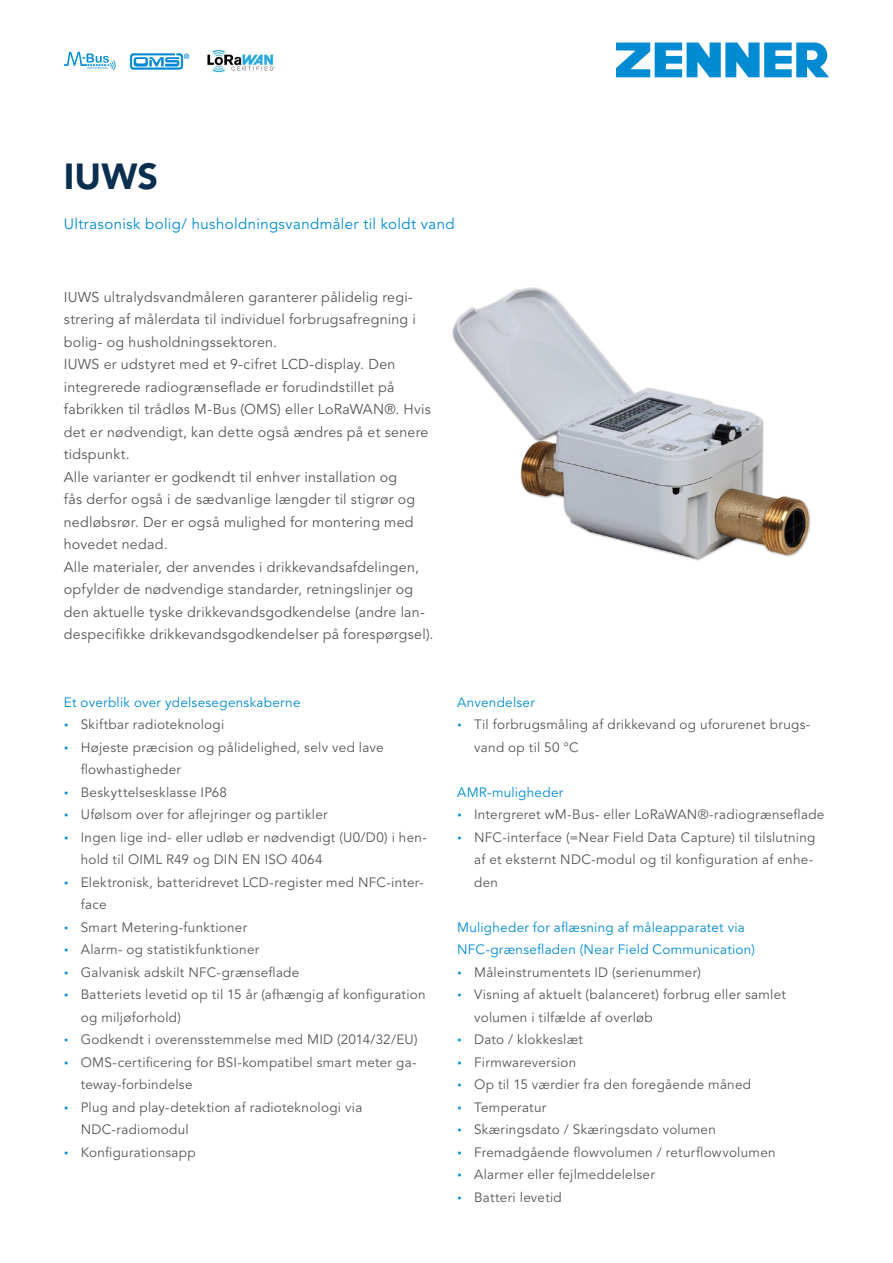
<style>
.page{position:relative;width:893px;height:1263px;background:#fff}
.page>*{position:absolute;margin:0;border:0;box-sizing:border-box;transform-origin:0 0}
.Headline_-_Titel{font:900 36px "Avenir LT Pro";color:#0b304f}
.Subheadline{font:15px "Avenir LT Pro";letter-spacing:.025em;color:#008bd2}
.Copy_Text{font:14.25px/22.5px "Avenir LT Pro";letter-spacing:.02em;color:#575756}
.t1{font:13.5px/22.5px "Avenir LT Pro";letter-spacing:.02em;color:#575756}
.Headline-Aufzählung{font:13.5px/22.5px "Avenir LT Pro";letter-spacing:.02em;color:#008bd2}
.s1{font-family:"Source Sans Pro";font-size:6px;color:#008bd2}
</style>
<div class="page">
<svg style="left:616px;top:43px;width:213px;height:34px"></svg>
<svg style="left:64px;top:52px;width:52px;height:18px"></svg>
<img style="left:207px;top:49px;width:68px;height:24px">
<img style="left:129px;top:53px;width:61px;height:17px">
<img style="left:452px;top:287px;width:359px;height:274px">
<p class="Headline_-_Titel" style="left:64px;top:155px;width:96px">IUWS</p>
<p class="Subheadline" style="left:64px;top:215px;width:392px">Ultrasonisk bolig/ husholdningsvandmåler til koldt vand</p>
<p class="Copy_Text" style="left:64px;top:286px;width:354px">IUWS ultralydsvandmåleren garanterer pålidelig regi&shy;strering af målerdata til individuel forbrugsafregning i bolig- og husholdningssektoren.</p>
<p class="Copy_Text" style="left:64px;top:353px;width:369px">IUWS er udstyret med et 9-cifret LCD-display. Den integrerede radiogrænseflade er forudindstillet på fabrikken til trådløs M-Bus (OMS) eller LoRaWAN®. Hvis det er nødvendigt, kan dette også ændres på et senere tidspunkt.</p>
<p class="Copy_Text" style="left:64px;top:466px;width:353px">Alle varianter er godkendt til enhver installation og fås derfor også i de sædvanlige længder til stigrør og nedløbsrør. Der er også mulighed for montering med hovedet nedad.</p>
<p class="Copy_Text" style="left:64px;top:556px;width:371px">Alle materialer, der anvendes i drikkevandsafdelingen, opfylder de nødvendige standarder, retningslinjer og den aktuelle tyske drikkevandsgodkendelse (andre lan&shy;despecifikke drikkevandsgodkendelser på forespørgsel).</p>
<p class="Headline-Aufzählung" style="left:64px;top:691px;width:238px">Et overblik over ydelsesegenskaberne</p>
<p class="t1" style="left:65px;top:713px;width:161px"><span class="s1">■</span> Skiftbar radioteknologi</p>
<p class="t1" style="left:81px;top:736px;width:304px;text-indent:-16px"><span class="s1">■</span> Højeste præcision og pålidelighed, selv ved lave flowhastigheder</p>
<p class="t1" style="left:65px;top:781px;width:164px"><span class="s1">■</span> Beskyttelsesklasse IP68</p>
<p class="t1" style="left:65px;top:803px;width:265px"><span class="s1">■</span> Ufølsom over for aflejringer og partikler</p>
<p class="t1" style="left:81px;top:826px;width:348px;text-indent:-16px"><span class="s1">■</span> Ingen lige ind- eller udløb er nødvendigt (U0/D0) i hen&shy;hold til OIML R49 og DIN EN ISO 4064</p>
<p class="t1" style="left:81px;top:871px;width:344px;text-indent:-16px"><span class="s1">■</span> Elektronisk, batteridrevet LCD-register med NFC-inter&shy;face</p>
<p class="t1" style="left:65px;top:916px;width:184px"><span class="s1">■</span> Smart Metering-funktioner</p>
<p class="t1" style="left:65px;top:938px;width:196px"><span class="s1">■</span> Alarm- og statistikfunktioner</p>
<p class="t1" style="left:65px;top:961px;width:236px"><span class="s1">■</span> Galvanisk adskilt NFC-grænseflade</p>
<p class="t1" style="left:81px;top:983px;width:346px;text-indent:-16px"><span class="s1">■</span> Batteriets levetid op til 15 år (afhængig af konfiguration og miljøforhold)</p>
<p class="t1" style="left:65px;top:1028px;width:354px"><span class="s1">■</span> Godkendt i overensstemmelse med MID (2014/32/EU)</p>
<p class="t1" style="left:81px;top:1051px;width:337px;text-indent:-16px"><span class="s1">■</span> OMS-certificering for BSI-kompatibel smart meter ga&shy;teway-forbindelse</p>
<p class="t1" style="left:81px;top:1096px;width:283px;text-indent:-16px"><span class="s1">■</span> Plug and play-detektion af radioteknologi via<br>NDC-radiomodul</p>
<p class="t1" style="left:65px;top:1141px;width:133px"><span class="s1">■</span> Konfigurationsapp</p>
<p class="Headline-Aufzählung" style="left:457px;top:691px;width:79px">Anvendelser</p>
<p class="t1" style="left:474px;top:713px;width:338px;text-indent:-16px"><span class="s1">■</span> Til forbrugsmåling af drikkevand og uforurenet brugs&shy;vand op til 50 °C</p>
<p class="Headline-Aufzählung" style="left:457px;top:781px;width:108px">AMR-muligheder</p>
<p class="t1" style="left:458px;top:803px;width:368px"><span class="s1">■</span> Intergreret wM-Bus- eller LoRaWAN®-radiogrænseflade</p>
<p class="t1" style="left:474px;top:826px;width:343px;text-indent:-16px"><span class="s1">■</span> NFC-interface (=Near Field Data Capture) til tilslutning af et eksternt NDC-modul og til konfiguration af enhe&shy;den</p>
<p class="Headline-Aufzählung" style="left:457px;top:916px;width:299px">Muligheder for aflæsning af måleapparatet via<br>NFC-grænsefladen (Near Field Communication)</p>
<p class="t1" style="left:458px;top:961px;width:244px"><span class="s1">■</span> Måleinstrumentets ID (serienummer)</p>
<p class="t1" style="left:474px;top:983px;width:313px;text-indent:-16px"><span class="s1">■</span> Visning af aktuelt (balanceret) forbrug eller samlet volumen i tilfælde af overløb</p>
<p class="t1" style="left:458px;top:1028px;width:126px"><span class="s1">■</span> Dato / klokkeslæt</p>
<p class="t1" style="left:458px;top:1051px;width:120px"><span class="s1">■</span> Firmwareversion</p>
<p class="t1" style="left:458px;top:1073px;width:295px"><span class="s1">■</span> Op til 15 værdier fra den foregående måned</p>
<p class="t1" style="left:458px;top:1096px;width:90px"><span class="s1">■</span> Temperatur</p>
<p class="t1" style="left:458px;top:1118px;width:259px"><span class="s1">■</span> Skæringsdato / Skæringsdato volumen</p>
<p class="t1" style="left:458px;top:1141px;width:319px"><span class="s1">■</span> Fremadgående flowvolumen / returflowvolumen</p>
<p class="t1" style="left:458px;top:1163px;width:198px"><span class="s1">■</span> Alarmer eller fejlmeddelelser</p>
<p class="t1" style="left:458px;top:1186px;width:105px"><span class="s1">■</span> Batteri levetid</p>
</div>
